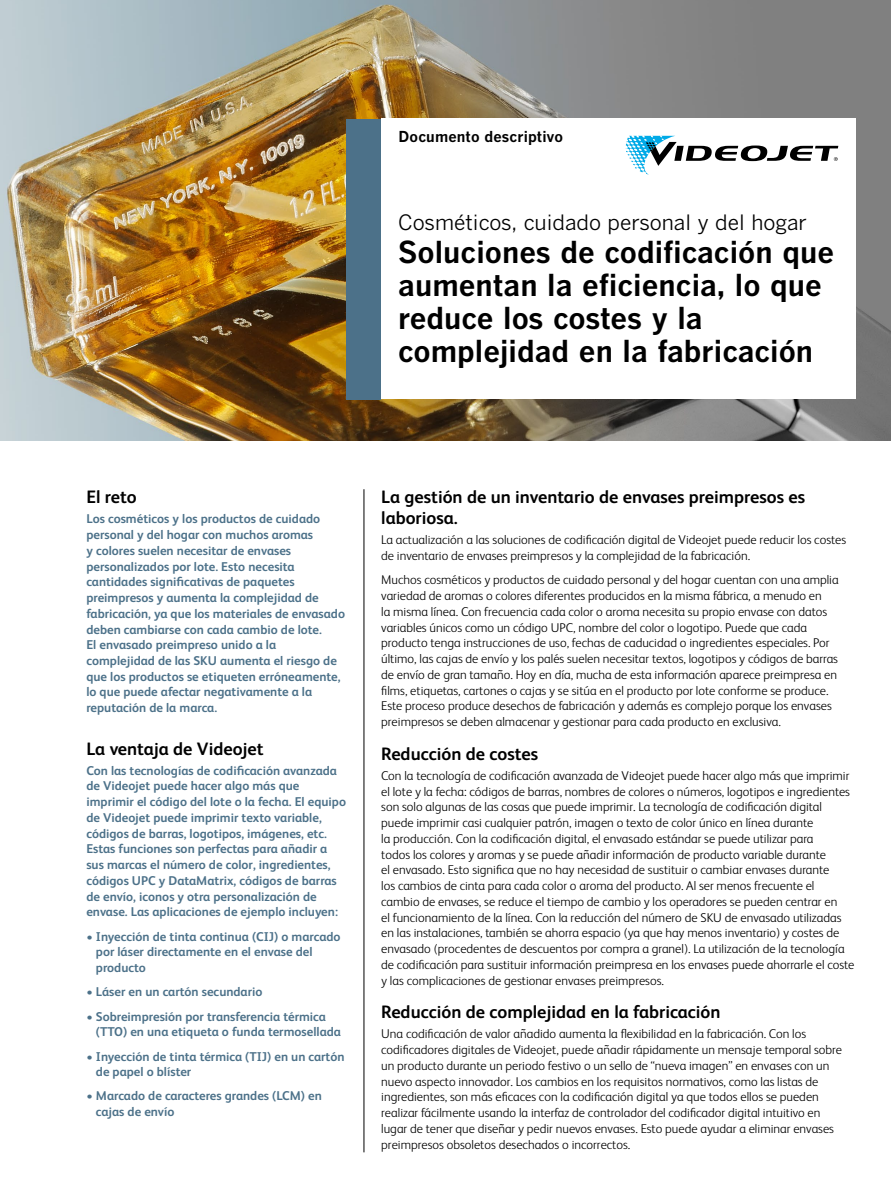
<style>
.page{position:relative;width:891px;height:1188px;background:#fff}
.page>*{position:absolute;margin:0;border:0;box-sizing:border-box;transform-origin:0 0}
.t1{font:30px/33px "Benton Got Bol";color:#000}
.t2{font:21px "Benton Got Reg";color:#000}
.t3{font:700 18px/21px "FS Albert";color:#000}
.t4{font:15px "Benton Got Bol";letter-spacing:.005em;color:#000}
.t5{font:300 12.75px/15.8px "FS Albert";color:#000}
.t6{font:700 12.75px/15.8px "FS Albert";color:#4c7189}
</style>
<div class="page">
<img style="left:0;top:0;width:891px;height:441px">
<div style="left:381px;top:119px;width:474px;height:280px;background:#fff"></div>
<div style="left:347px;top:119px;width:34px;height:281px;background:#4c7189"></div>
<svg style="left:626px;top:136px;width:212px;height:39px"></svg>
<hr style="left:364px;top:489px;width:1px;height:663px;background:#000">
<p class="t4" style="left:399px;top:128px;width:166px">Documento descriptivo</p>
<h2 class="t2" style="left:398px;top:209px;width:410px">Cosméticos, cuidado personal y del hogar</h2>
<h1 class="t1" style="left:398px;top:234px;width:437px">Soluciones de codificación que aumentan la eficiencia, lo que reduce los costes y la complejidad en la fabricación</h1>
<h3 class="t3" style="left:86px;top:486px;width:52px">El reto</h3>
<p class="t6" style="left:86px;top:511px;width:260px">Los cosméticos y los productos de cuidado personal y del hogar con muchos aromas<br>y colores suelen necesitar de envases personalizados por lote. Esto necesita cantidades significativas de paquetes preimpresos y aumenta la complejidad de fabricación, ya que los materiales de envasado deben cambiarse con cada cambio de lote.<br>El envasado preimpreso unido a la complejidad de las SKU aumenta el riesgo de que los productos se etiqueten erróneamente, lo que puede afectar negativamente a la reputación de la marca.</p>
<h3 class="t3" style="left:86px;top:738px;width:179px">La ventaja de Videojet</h3>
<p class="t6" style="left:86px;top:762px;width:261px">Con las tecnologías de codificación avanzada de Videojet puede hacer algo más que imprimir el código del lote o la fecha. El equipo de Videojet puede imprimir texto variable, códigos de barras, logotipos, imágenes, etc.<br>Estas funciones son perfectas para añadir a sus marcas el número de color, ingredientes, códigos UPC y DataMatrix, códigos de barras de envío, iconos y otra personalización de envase. Las aplicaciones de ejemplo incluyen:</p>
<p class="t6" style="left:96px;top:928px;width:246px;text-indent:-10px">• Inyección de tinta continua (CIJ) o marcado por láser directamente en el envase del producto</p>
<p class="t6" style="left:86px;top:984px;width:178px">• Láser en un cartón secundario</p>
<p class="t6" style="left:96px;top:1008px;width:247px;text-indent:-10px">• Sobreimpresión por transferencia térmica (TTO) en una etiqueta o funda termosellada</p>
<p class="t6" style="left:96px;top:1048px;width:250px;text-indent:-10px">• Inyección de tinta térmica (TIJ) en un cartón de papel o blíster</p>
<p class="t6" style="left:96px;top:1088px;width:228px;text-indent:-10px">• Marcado de caracteres grandes (LCM) en cajas de envío</p>
<h3 class="t3" style="left:381px;top:486px;width:425px">La gestión de un inventario de envases preimpresos es laboriosa.</h3>
<p class="t5" style="left:381px;top:532px;width:466px">La actualización a las soluciones de codificación digital de Videojet puede reducir los costes de inventario de envases preimpresos y la complejidad de la fabricación.</p>
<p class="t5" style="left:381px;top:572px;width:459px">Muchos cosméticos y productos de cuidado personal y del hogar cuentan con una amplia variedad de aromas o colores diferentes producidos en la misma fábrica, a menudo en<br>la misma línea. Con frecuencia cada color o aroma necesita su propio envase con datos variables únicos como un código UPC, nombre del color o logotipo. Puede que cada producto tenga instrucciones de uso, fechas de caducidad o ingredientes especiales. Por último, las cajas de envío y los palés suelen necesitar textos, logotipos y códigos de barras de envío de gran tamaño. Hoy en día, mucha de esta información aparece preimpresa en films, etiquetas, cartones o cajas y se sitúa en el producto por lote conforme se produce.<br>Este proceso produce desechos de fabricación y además es complejo porque los envases preimpresos se deben almacenar y gestionar para cada producto en exclusiva.</p>
<h3 class="t3" style="left:381px;top:743px;width:158px">Reducción de costes</h3>
<p class="t5" style="left:381px;top:767px;width:475px">Con la tecnología de codificación avanzada de Videojet puede hacer algo más que imprimir el lote y la fecha: códigos de barras, nombres de colores o números, logotipos e ingredientes son solo algunas de las cosas que puede imprimir. La tecnología de codificación digital puede imprimir casi cualquier patrón, imagen o texto de color único en línea durante<br>la producción. Con la codificación digital, el envasado estándar se puede utilizar para<br>todos los colores y aromas y se puede añadir información de producto variable durante<br>el envasado. Esto significa que no hay necesidad de sustituir o cambiar envases durante<br>los cambios de cinta para cada color o aroma del producto. Al ser menos frecuente el cambio de envases, se reduce el tiempo de cambio y los operadores se pueden centrar en<br>el funcionamiento de la línea. Con la reducción del número de SKU de envasado utilizadas en las instalaciones, también se ahorra espacio (ya que hay menos inventario) y costes de envasado (procedentes de descuentos por compra a granel). La utilización de la tecnología de codificación para sustituir información preimpresa en los envases puede ahorrarle el coste y las complicaciones de gestionar envases preimpresos.</p>
<h3 class="t3" style="left:381px;top:1001px;width:341px">Reducción de complejidad en la fabricación</h3>
<p class="t5" style="left:381px;top:1026px;width:462px">Una codificación de valor añadido aumenta la flexibilidad en la fabricación. Con los codificadores digitales de Videojet, puede añadir rápidamente un mensaje temporal sobre un producto durante un periodo festivo o un sello de “nueva imagen” en envases con un nuevo aspecto innovador. Los cambios en los requisitos normativos, como las listas de ingredientes, son más eficaces con la codificación digital ya que todos ellos se pueden realizar fácilmente usando la interfaz de controlador del codificador digital intuitivo en lugar de tener que diseñar y pedir nuevos envases. Esto puede ayudar a eliminar envases preimpresos obsoletos desechados o incorrectos.</p>
</div>
